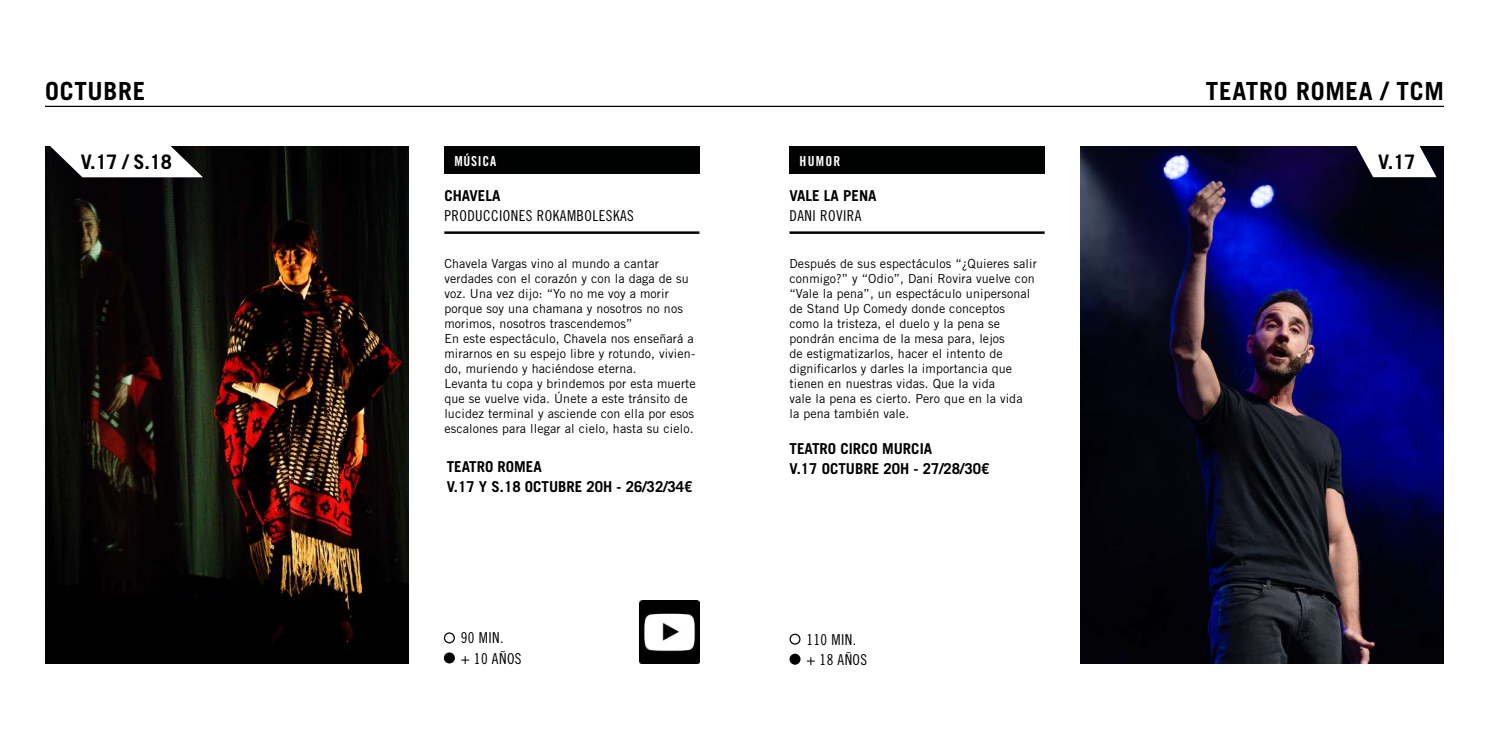
<style>
.page{position:relative;width:1489px;height:745px;background:#fff}
.page>*{position:absolute;margin:0;border:0;box-sizing:border-box;transform-origin:0 0}
.t1{font:700 25px "Trade Gothic LT Std";letter-spacing:.03em;color:#000101}
.t2{font:700 20px "Trade Gothic LT Std";color:#000101}
.t3{font:700 15px/20px "Trade Gothic LT Std";color:#000}
.t4{font:15px/20.9px "Trade Gothic LT Std Cn 18";letter-spacing:.03em;color:#000}
.t5{font:13.75px "Trade Gothic LT Std Bd Cn 20";letter-spacing:.05em;color:#fff}
.t6{font:12.5px/15px "Trade Gothic LT Std";letter-spacing:.01em;color:#000}
</style>
<div class="page">
<img style="left:45px;top:146px;width:364px;height:517px">
<svg style="left:49px;top:146px;width:154px;height:31px"></svg>
<div style="left:444px;top:146px;width:255px;height:28px;background:#000101"></div>
<hr style="left:444px;top:231px;width:255px;height:3px;background:#000">
<img style="left:1080px;top:146px;width:363px;height:517px">
<svg style="left:1355px;top:146px;width:81px;height:31px"></svg>
<div style="left:789px;top:146px;width:255px;height:28px;background:#000101"></div>
<hr style="left:45px;top:106px;width:1398px;height:1px;background:#000101">
<div style="left:444px;top:632px;width:11px;height:11px;border:1px solid #000;border-radius:50%"></div>
<div style="left:444px;top:652px;width:10px;height:10px;background:#000;border-radius:50%"></div>
<div style="left:444px;top:652px;width:11px;height:11px;border:1px solid #000;border-radius:50%"></div>
<img style="left:639px;top:600px;width:60px;height:63px">
<div style="left:789px;top:633px;width:11px;height:11px;border:1px solid #000;border-radius:50%"></div>
<div style="left:790px;top:654px;width:9px;height:9px;background:#000;border-radius:50%"></div>
<div style="left:789px;top:653px;width:11px;height:11px;border:1px solid #000;border-radius:50%"></div>
<hr style="left:789px;top:231px;width:255px;height:3px;background:#000">
<h1 class="t1" style="left:45px;top:75px;width:102px">OCTUBRE</h1>
<h1 class="t1" style="left:1205px;top:75px;width:239px">TEATRO ROMEA / TCM</h1>
<h2 class="t2" style="left:81px;top:149px;width:93px">V.17 / S.18</h2>
<p class="t5" style="left:454px;top:152px;width:43px">MÚSICA</p>
<p class="t3" style="left:444px;top:186px;width:58px">CHAVELA</p>
<p class="t4" style="left:444px;top:205px;width:191px">PRODUCCIONES ROKAMBOLESKAS</p>
<p class="t6" style="left:444px;top:256px;width:253px">Chavela Vargas vino al mundo a cantar verdades con el corazón y con la daga de su voz. Una vez dijo: “Yo no me voy a morir porque soy una chamana y nosotros no nos morimos, nosotros trascendemos”<br>En este espectáculo, Chavela nos enseñará a mirarnos en su espejo libre y rotundo, vivien&shy;do, muriendo y haciéndose eterna.<br>Levanta tu copa y brindemos por esta muerte que se vuelve vida. Únete a este tránsito de lucidez terminal y asciende con ella por esos escalones para llegar al cielo, hasta su cielo.</p>
<p class="t3" style="left:446px;top:455px;width:247px">TEATRO ROMEA<br>V.17 Y S.18 OCTUBRE 20H - 26/32/34€</p>
<p class="t5" style="left:799px;top:152px;width:42px">HUMOR</p>
<h2 class="t2" style="left:1377px;top:149px;width:39px">V.17</h2>
<p class="t3" style="left:789px;top:186px;width:88px">VALE LA PENA</p>
<p class="t4" style="left:789px;top:205px;width:73px">DANI ROVIRA</p>
<p class="t6" style="left:789px;top:256px;width:249px">Después de sus espectáculos “¿Quieres salir conmigo?” y “Odio”, Dani Rovira vuelve con “Vale la pena”, un espectáculo unipersonal de Stand Up Comedy donde conceptos como la tristeza, el duelo y la pena se pondrán encima de la mesa para, lejos<br>de estigmatizarlos, hacer el intento de dignificarlos y darles la importancia que tienen en nuestras vidas. Que la vida<br>vale la pena es cierto. Pero que en la vida<br>la pena también vale.</p>
<p class="t3" style="left:789px;top:438px;width:201px">TEATRO CIRCO MURCIA<br>V.17 OCTUBRE 20H - 27/28/30€</p>
<p class="t4" style="left:460px;top:627px;width:62px">90 MIN.<br>+ 10 AÑOS</p>
<p class="t4" style="left:806px;top:628px;width:62px">110 MIN. + 18 AÑOS</p>
</div>
